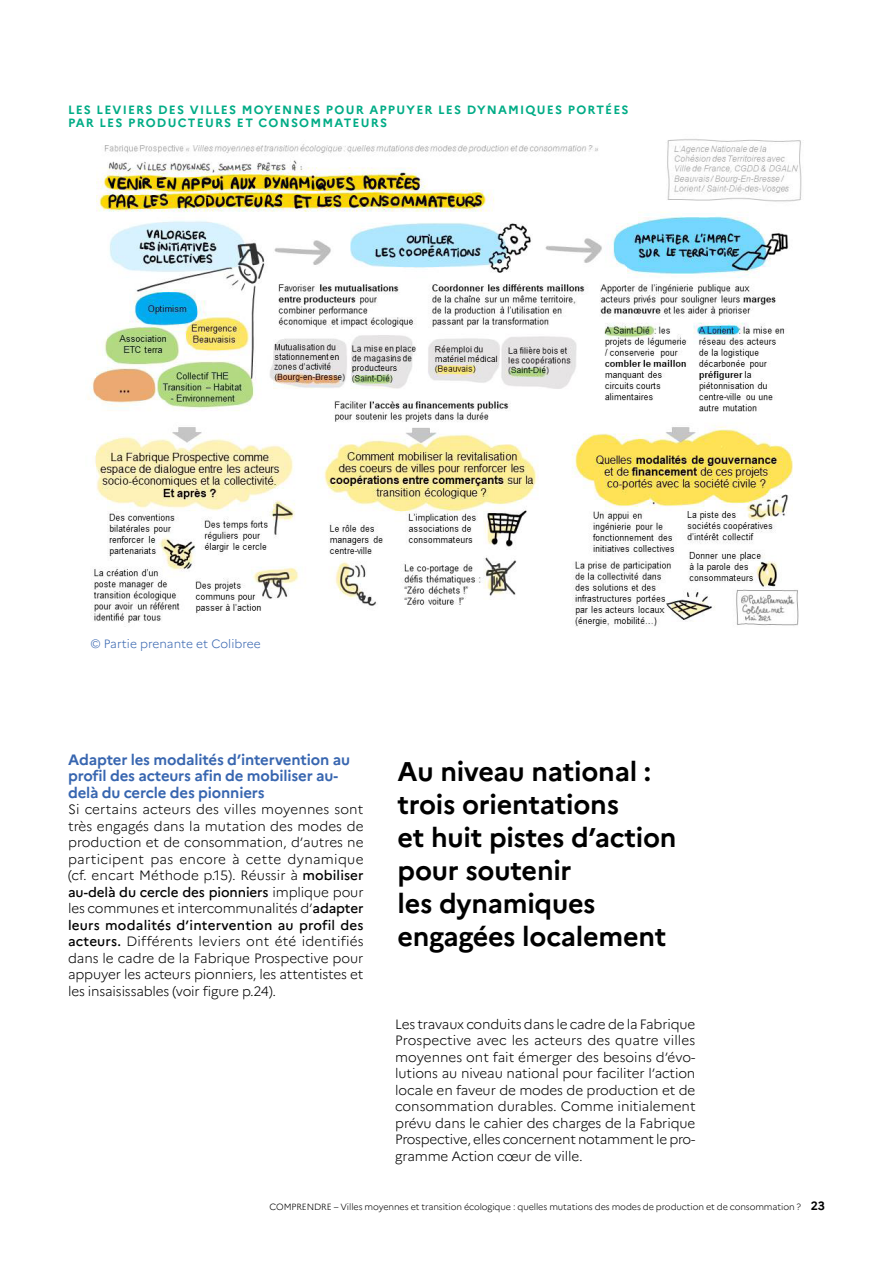
<style>
.page{position:relative;width:893px;height:1263px;background:#fff}
.page>*{position:absolute;margin:0;border:0;box-sizing:border-box;transform-origin:0 0}
.t1{font:700 27px/33px "Marianne";letter-spacing:-.01em;color:#000}
.t2{font:700 15px/16.5px "Marianne";letter-spacing:-.01em;color:#3866b0}
.t3{font:300 13.5px/16.5px "Marianne";letter-spacing:-.015em;color:#000;text-align:justify}
.t4{font:700 12px/13.5px "Marianne";letter-spacing:.1em;color:#00ac86}
.t5{font:300 12px "Marianne";color:#3866b0}
.t6{font:300 9px "Marianne";letter-spacing:-.01em;color:#000}
.s1{font-weight:500}
.s2{font-weight:700;font-size:12px}
</style>
<div class="page">
<img style="left:88px;top:139px;width:714px;height:488px">
<p class="t4" style="left:68px;top:103px;width:562px">LES LEVIERS DES VILLES MOYENNES POUR APPUYER LES DYNAMIQUES PORTÉES<br>PAR LES PRODUCTEURS ET CONSOMMATEURS</p>
<p class="t5" style="left:90px;top:634px;width:172px">© Partie prenante et Colibree</p>
<p class="t2" style="left:68px;top:751px;width:283px">Adapter les modalités d’intervention au profil des acteurs afin de mobiliser au&shy;delà du cercle des pionniers</p>
<p class="t3" style="left:68px;top:800px;width:297px">Si certains acteurs des villes moyennes sont très engagés dans la mutation des modes de production et de consommation, d’autres ne participent pas encore à cette dynamique (cf. encart Méthode p.15). Réussir à <span class="s1">mobiliser au-delà du cercle des pionniers</span> implique pour les communes et intercommunalités d’<span class="s1">adapter leurs modalités d’intervention au profil des acteurs.</span> Différents leviers ont été identifiés dans le cadre de la Fabrique Prospective pour appuyer les acteurs pionniers, les attentistes et les insaisissables (voir figure p.24).</p>
<h1 class="t1" style="left:398px;top:755px;width:280px">Au niveau national : trois orientations<br>et huit pistes d’action pour soutenir<br>les dynamiques engagées localement</h1>
<p class="t3" style="left:395px;top:1015px;width:302px">Les travaux conduits dans le cadre de la Fabrique Prospective avec les acteurs des quatre villes moyennes ont fait émerger des besoins d’évo&shy;lutions au niveau national pour faciliter l’action locale en faveur de modes de production et de consommation durables. Comme initialement prévu dans le cahier des charges de la Fabrique Prospective, elles concernent notamment le pro&shy;gramme Action cœur de ville.</p>
<p class="t6" style="left:270px;top:1200px;width:557px">COMPRENDRE – Villes moyennes et transition écologique : quelles mutations des modes de production et de consommation ? <span class="s2">23</span></p>
</div>
